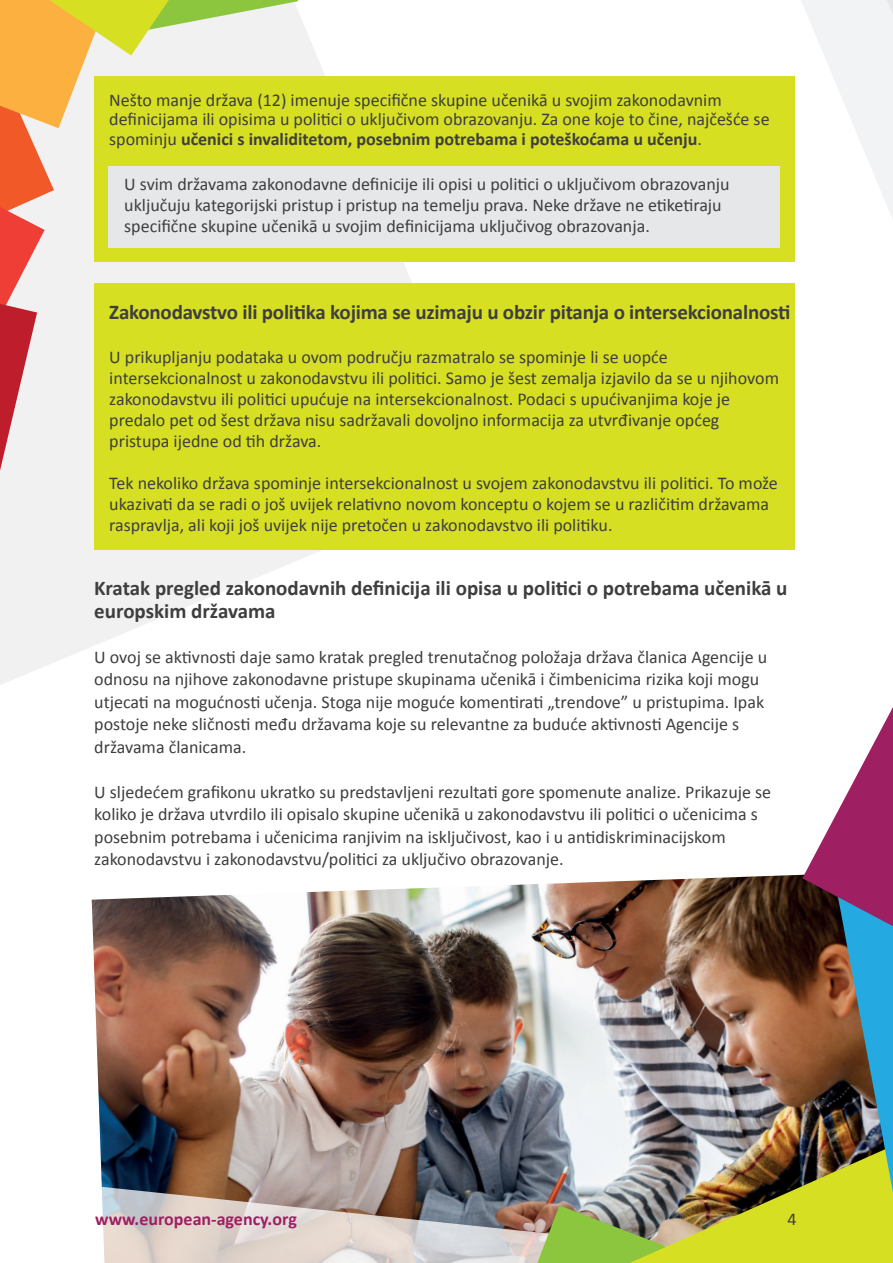
<style>
.page{position:relative;width:893px;height:1263px;background:#fff}
.page>*{position:absolute;margin:0;border:0;box-sizing:border-box;transform-origin:0 0}
.t1{font:700 21px/22.5px "Calibri";letter-spacing:-.01em;color:#3e3e3f}
.t2{font:18px/21px "Calibri";color:#3e3e3f}
.t3{font:700 18px "Calibri";color:#9e1f62}
.s1{font-weight:700}
</style>
<div class="page">
<svg style="left:0;top:12px;width:494px;height:673px"></svg>
<div style="left:94px;top:76px;width:701px;height:186px;background:#d6df21"></div>
<div style="left:109px;top:167px;width:671px;height:81px;background:#e6e7e9"></div>
<div style="left:94px;top:283px;width:701px;height:266px;background:#d6df21"></div>
<svg style="left:801px;top:0;width:92px;height:218px;fill:#f2f3f4"></svg>
<svg style="left:0;top:0;width:298px;height:471px"></svg>
<img style="left:92px;top:884px;width:445px;height:279px">
<svg style="left:100px;top:1163px;width:437px;height:100px;background:#aea4a1"></svg>
<img style="left:537px;top:707px;width:356px;height:556px">
<p class="t2" style="left:109px;top:89px;width:662px;line-height:19.5px">Nešto manje država (12) imenuje specifične skupine učenikā u svojim zakonodavnim definicijama ili opisima u politici o uključivom obrazovanju. Za one koje to čine, najčešće se spominju <span class="s1">učenici s invaliditetom, posebnim potrebama i poteškoćama u učenju</span>.</p>
<p class="t2" style="left:124px;top:173px;width:607px">U svim državama zakonodavne definicije ili opisi u politici o uključivom obrazovanju uključuju kategorijski pristup i pristup na temelju prava. Neke države ne etiketiraju specifične skupine učenikā u svojim definicijama uključivog obrazovanja.</p>
<h3 class="t1" style="left:109px;top:300px;width:683px">Zakonodavstvo ili politika kojima se uzimaju u obzir pitanja o intersekcionalnosti</h3>
<p class="t2" style="left:109px;top:345px;width:671px">U prikupljanju podataka u ovom području razmatralo se spominje li se uopće intersekcionalnost u zakonodavstvu ili politici. Samo je šest zemalja izjavilo da se u njihovom zakonodavstvu ili politici upućuje na intersekcionalnost. Podaci s upućivanjima koje je predalo pet od šest država nisu sadržavali dovoljno informacija za utvrđivanje općeg pristupa ijedne od tih država.</p>
<p class="t2" style="left:109px;top:471px;width:670px">Tek nekoliko država spominje intersekcionalnost u svojem zakonodavstvu ili politici. To može ukazivati da se radi o još uvijek relativno novom konceptu o kojem se u različitim državama raspravlja, ali koji još uvijek nije pretočen u zakonodavstvo ili politiku.</p>
<h3 class="t1" style="left:94px;top:576px;width:695px">Kratak pregled zakonodavnih definicija ili opisa u politici o potrebama učenikā u europskim državama</h3>
<p class="t2" style="left:94px;top:645px;width:674px;line-height:22.5px">U ovoj se aktivnosti daje samo kratak pregled trenutačnog položaja država članica Agencije u odnosu na njihove zakonodavne pristupe skupinama učenikā i čimbenicima rizika koji mogu utjecati na mogućnosti učenja. Stoga nije moguće komentirati „trendove” u pristupima. Ipak postoje neke sličnosti među državama koje su relevantne za buduće aktivnosti Agencije s državama članicama.</p>
<p class="t2" style="left:94px;top:780px;width:678px;line-height:22.5px">U sljedećem grafikonu ukratko su predstavljeni rezultati gore spomenute analize. Prikazuje se koliko je država utvrdilo ili opisalo skupine učenikā u zakonodavstvu ili politici o učenicima s posebnim potrebama i učenicima ranjivim na isključivost, kao i u antidiskriminacijskom zakonodavstvu i zakonodavstvu/politici za uključivo obrazovanje.</p>
<p class="t3" style="left:95px;top:1208px;width:203px">www.european-agency.org</p>
<p class="t2" style="left:788px;top:1208px;width:11px">4</p>
</div>
